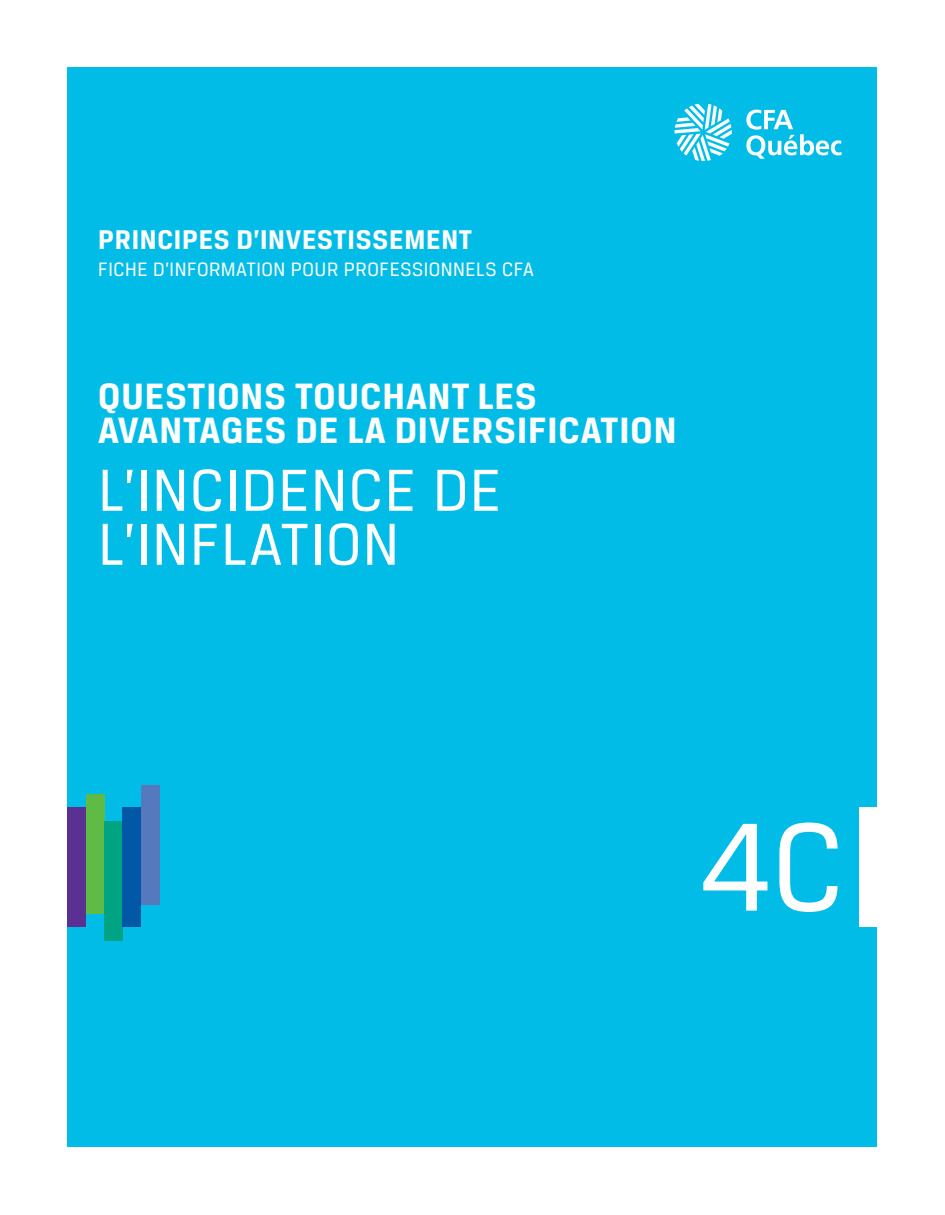
<style>
.page{position:relative;width:945px;height:1215px;background:#fff}
.page>*{position:absolute;margin:0;border:0;box-sizing:border-box;transform-origin:0 0}
.t1{font:133.5px "Breuer Text";color:#fff}
.t2{font:63px/54px "Breuer Text";letter-spacing:.025em;color:#fff}
.t3{font:700 39px/34.5px "Breuer Text";letter-spacing:.025em;color:#fff}
.t4{font:700 28.8px "Breuer Text";letter-spacing:.025em;color:#fff}
.t5{font:20.7px "Breuer Text";letter-spacing:.025em;color:#fff}
</style>
<div class="page">
<div style="left:68px;top:68px;width:810px;height:1080px;background:#02bce8"></div>
<div style="left:68px;top:807px;width:18px;height:120px;background:#5a3092"></div>
<div style="left:86px;top:794px;width:18px;height:120px;background:#60bb46"></div>
<div style="left:104px;top:821px;width:19px;height:120px;background:#00a382"></div>
<div style="left:123px;top:807px;width:18px;height:120px;background:#0158a6"></div>
<div style="left:141px;top:785px;width:18px;height:120px;background:#5679bd"></div>
<div style="left:859px;top:807px;width:36px;height:120px;background:#fff"></div>
<svg style="left:675px;top:104px;width:57px;height:57px"></svg>
<svg style="left:746px;top:110px;width:96px;height:49px"></svg>
<p class="t4" style="left:98px;top:224px;width:375px">PRINCIPES D’INVESTISSEMENT</p>
<p class="t5" style="left:98px;top:258px;width:437px">FICHE D’INFORMATION POUR PROFESSIONNELS CFA</p>
<p class="t3" style="left:98px;top:379px;width:580px">QUESTIONS TOUCHANT LES<br>AVANTAGES DE LA DIVERSIFICATION</p>
<p class="t2" style="left:98px;top:463px;width:404px">L’INCIDENCE DE<br>L’INFLATION</p>
<p class="t1" style="left:699px;top:795px;width:148px">4C</p>
</div>
